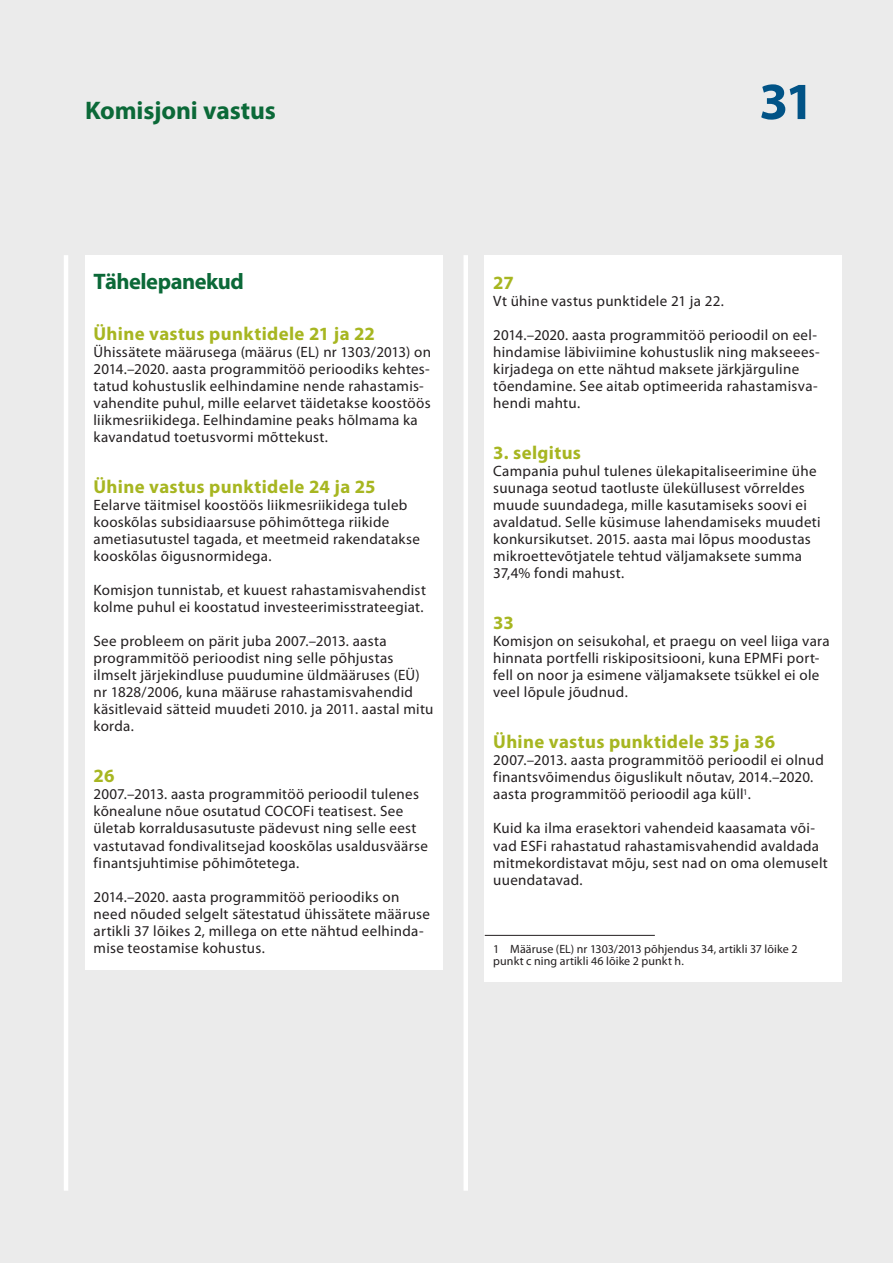
<style>
.page{position:relative;width:893px;height:1263px;background:#ebebeb}
.page>*{position:absolute;margin:0;border:0;box-sizing:border-box;transform-origin:0 0}
.t1{font:700 52.5px "Myriad Pro";color:#015386}
.t2{font:700 25.5px "Myriad Pro";letter-spacing:-.005em;color:#0b6938}
.K_02_-_REP_TITRE_1_1{font:700 22.5px "Myriad Pro";letter-spacing:-.025em;color:#0b6938}
.K_03_-_REP_CHIFFRE{font:700 18.75px "Myriad Pro";letter-spacing:.02em;color:#a7b621}
.K_04_-_REP_TEXTE_COU{font:15px/17px "Myriad Pro";letter-spacing:.02em;color:#231f20}
.K_06_-_REP_FOOTNOTES{font:12px/12px "Myriad Pro";letter-spacing:.005em;color:#231f20}
</style>
<div class="page">
<hr style="left:64px;top:255px;width:4px;height:936px;background:#fff">
<div style="left:463px;top:255px;width:5px;height:936px;background:#fff"></div>
<div style="left:485px;top:255px;width:357px;height:726px;background:#fff"></div>
<hr style="left:485px;top:935px;width:170px;height:1px;background:#231f20">
<div style="left:85px;top:255px;width:357px;height:714px;background:#fff"></div>
<p class="t2" style="left:85px;top:94px;width:192px">Komisjoni vastus</p>
<p class="K_02_-_REP_TITRE_1_1" style="left:94px;top:267px;width:152px">Tähelepanekud</p>
<p class="K_03_-_REP_CHIFFRE" style="left:94px;top:322px;width:283px">Ühine vastus punktidele 21 ja 22</p>
<p class="K_04_-_REP_TEXTE_COU" style="left:94px;top:343px;width:339px">Ühissätete määrusega (määrus (EL) nr 1303/2013) on 2014.–2020. aasta programmitöö perioodiks kehtes&shy;tatud kohustuslik eelhindamine nende rahastamis&shy;vahendite puhul, mille eelarvet täidetakse koostöös liikmesriikidega. Eelhindamine peaks hõlmama ka kavandatud toetusvormi mõttekust.</p>
<p class="K_03_-_REP_CHIFFRE" style="left:94px;top:475px;width:284px">Ühine vastus punktidele 24 ja 25</p>
<p class="K_04_-_REP_TEXTE_COU" style="left:94px;top:496px;width:328px">Eelarve täitmisel koostöös liikmesriikidega tuleb kooskõlas subsidiaarsuse põhimõttega riikide ametiasutustel tagada, et meetmeid rakendatakse kooskõlas õigusnormidega.</p>
<p class="K_04_-_REP_TEXTE_COU" style="left:94px;top:582px;width:334px">Komisjon tunnistab, et kuuest rahastamisvahendist kolme puhul ei koostatud investeerimisstrateegiat.</p>
<p class="K_04_-_REP_TEXTE_COU" style="left:94px;top:633px;width:341px">See probleem on pärit juba 2007.–2013. aasta programmitöö perioodist ning selle põhjustas ilmselt järjekindluse puudumine üldmääruses (EÜ) nr 1828/2006, kuna määruse rahastamisvahendid käsitlevaid sätteid muudeti 2010. ja 2011. aastal mitu korda.</p>
<p class="K_03_-_REP_CHIFFRE" style="left:94px;top:764px;width:22px">26</p>
<p class="K_04_-_REP_TEXTE_COU" style="left:94px;top:786px;width:336px">2007.–2013. aasta programmitöö perioodil tulenes kõnealune nõue osutatud COCOFi teatisest. See ületab korraldusasutuste pädevust ning selle eest vastutavad fondivalitsejad kooskõlas usaldusväärse finantsjuhtimise põhimõtetega.</p>
<p class="K_04_-_REP_TEXTE_COU" style="left:94px;top:888px;width:338px">2014.–2020. aasta programmitöö perioodiks on need nõuded selgelt sätestatud ühissätete määruse artikli 37 lõikes 2, millega on ette nähtud eelhinda&shy;mise teostamise kohustus.</p>
<p class="t1" style="left:759px;top:67px;width:57px">31</p>
<p class="K_03_-_REP_CHIFFRE" style="left:493px;top:271px;width:22px">27</p>
<p class="K_04_-_REP_TEXTE_COU" style="left:493px;top:292px;width:232px">Vt ühine vastus punktidele 21 ja 22.</p>
<p class="K_04_-_REP_TEXTE_COU" style="left:493px;top:326px;width:328px">2014.–2020. aasta programmitöö perioodil on eel&shy;hindamise läbiviimine kohustuslik ning makseees&shy;kirjadega on ette nähtud maksete järkjärguline tõendamine. See aitab optimeerida rahastamisva&shy;hendi mahtu.</p>
<p class="K_03_-_REP_CHIFFRE" style="left:493px;top:441px;width:89px">3. selgitus</p>
<p class="K_04_-_REP_TEXTE_COU" style="left:493px;top:462px;width:329px">Campania puhul tulenes ülekapitaliseerimine ühe suunaga seotud taotluste üleküllusest võrreldes muude suundadega, mille kasutamiseks soovi ei avaldatud. Selle küsimuse lahendamiseks muudeti konkursikutset. 2015. aasta mai lõpus moodustas mikroettevõtjatele tehtud väljamaksete summa 37,4% fondi mahust.</p>
<p class="K_03_-_REP_CHIFFRE" style="left:493px;top:611px;width:22px">33</p>
<p class="K_04_-_REP_TEXTE_COU" style="left:493px;top:633px;width:338px">Komisjon on seisukohal, et praegu on veel liiga vara hinnata portfelli riskipositsiooni, kuna EPMFi port&shy;fell on noor ja esimene väljamaksete tsükkel ei ole veel lõpule jõudnud.</p>
<p class="K_03_-_REP_CHIFFRE" style="left:493px;top:730px;width:283px">Ühine vastus punktidele 35 ja 36</p>
<p class="K_04_-_REP_TEXTE_COU" style="left:493px;top:752px;width:332px">2007.–2013. aasta programmitöö perioodil ei olnud finantsvõimendus õiguslikult nõutav, 2014.–2020. aasta programmitöö perioodil aga küll<sup>1</sup>.</p>
<p class="K_04_-_REP_TEXTE_COU" style="left:493px;top:820px;width:336px">Kuid ka ilma erasektori vahendeid kaasamata või&shy;vad ESFi rahastatud rahastamisvahendid avaldada mitmekordistavat mõju, sest nad on oma olemuselt uuendatavad.</p>
<p class="K_06_-_REP_FOOTNOTES" style="left:493px;top:942px;width:306px">1 Määruse (EL) nr 1303/2013 põhjendus 34, artikli 37 lõike 2 punkt c ning artikli 46 lõike 2 punkt h.</p>
</div>
